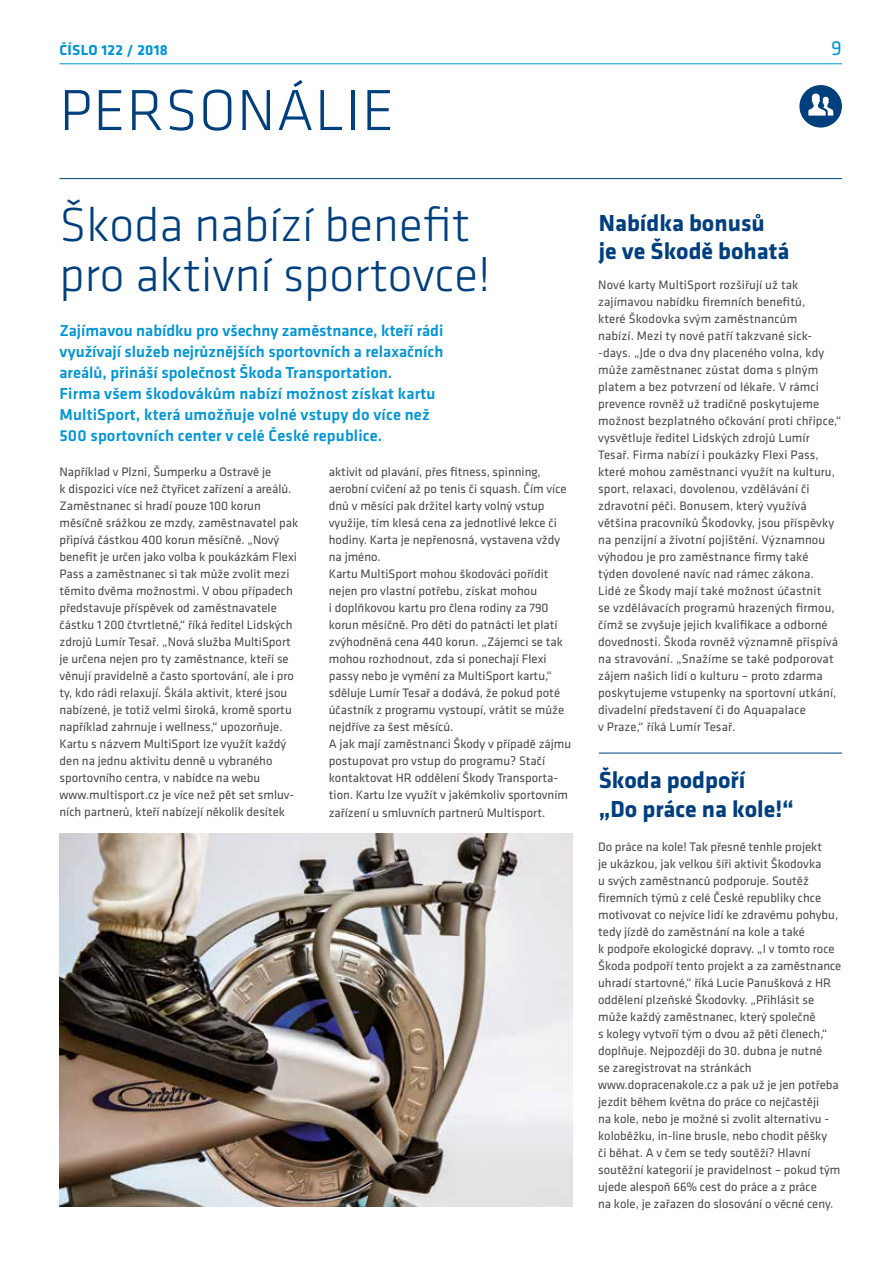
<style>
.page{position:relative;width:893px;height:1263px;background:#fff}
.page>*{position:absolute;margin:0;border:0;box-sizing:border-box;transform-origin:0 0}
.t1{font:300 60px "Klavika";letter-spacing:.02em;color:#003f7e}
.t2{font:300 49.5px/49.5px "Klavika";color:#003f7e}
.t3{font:700 24px/28.8px "Klavika";color:#003f7e}
.t4{font:21px "Klavika";color:#0095d6}
.t5{font:500 16.5px/21px "Klavika";color:#0095d6}
.t6{font:700 15px "Klavika";letter-spacing:.02em;color:#0095d6}
.t7{font:12.75px/17px "Klavika";color:#4a4a49}
</style>
<div class="page">
<hr style="left:60px;top:178px;width:782px;height:1px;background:#003f7e">
<img style="left:60px;top:833px;width:513px;height:374px">
<hr style="left:599px;top:753px;width:243px;height:1px;background:#003f7e">
<svg style="left:799px;top:85px;width:43px;height:43px"></svg>
<hr style="left:60px;top:63px;width:782px;height:1px;background:#0095d6">
<p class="t6" style="left:60px;top:39px;width:110px">ČÍSLO 122 / 2018</p>
<h3 class="t4" style="left:831px;top:35px;width:12px">9</h3>
<h1 class="t1" style="left:60px;top:74px;width:336px">PERSONÁLIE</h1>
<h2 class="t2" style="left:60px;top:200px;width:433px">Škoda nabízí benefit pro aktivní sportovce!</h2>
<p class="t5" style="left:60px;top:319px;width:385px">Zajímavou nabídku pro všechny zaměstnance, kteří rádi využívají služeb nejrůznějších sportovních a relaxačních areálů, přináší společnost Škoda Transportation.<br>Firma všem škodovákům nabízí možnost získat kartu MultiSport, která umožňuje volné vstupy do více než 500 sportovních center v celé České republice.</p>
<p class="t7" style="left:60px;top:463px;width:240px">Například v Plzni, Šumperku a Ostravě je<br>k dispozici více než čtyřicet zařízení a areálů.<br>Zaměstnanec si hradí pouze 100 korun měsíčně srážkou ze mzdy, zaměstnavatel pak připívá částkou 400 korun měsíčně. „Nový benefit je určen jako volba k poukázkám Flexi Pass a zaměstnanec si tak může zvolit mezi těmito dvěma možnostmi. V obou případech představuje příspěvek od zaměstnavatele částku 1 200 čtvrtletně,“ říká ředitel Lidských zdrojů Lumír Tesař. „Nová služba MultiSport je určena nejen pro ty zaměstnance, kteří se věnují pravidelně a často sportování, ale i pro ty, kdo rádi relaxují. Škála aktivit, které jsou nabízené, je totiž velmi široká, kromě sportu například zahrnuje i wellness,“ upozorňuje.<br>Kartu s názvem MultiSport lze využít každý den na jednu aktivitu denně u vybraného sportovního centra, v nabídce na webu www.multisport.cz je více než pět set smluv&shy;ních partnerů, kteří nabízejí několik desítek</p>
<p class="t7" style="left:329px;top:463px;width:244px">aktivit od plavání, přes fitness, spinning, aerobní cvičení až po tenis či squash. Čím více dnů v měsíci pak držitel karty volný vstup využije, tím klesá cena za jednotlivé lekce či hodiny. Karta je nepřenosná, vystavena vždy na jméno.<br>Kartu MultiSport mohou škodováci pořídit nejen pro vlastní potřebu, získat mohou<br>i doplňkovou kartu pro člena rodiny za 790 korun měsíčně. Pro děti do patnácti let platí zvýhodněná cena 440 korun. „Zájemci se tak mohou rozhodnout, zda si ponechají Flexi passy nebo je vymění za MultiSport kartu,“ sděluje Lumír Tesař a dodává, že pokud poté účastník z programu vystoupí, vrátit se může nejdříve za šest měsíců.<br>A jak mají zaměstnanci Škody v případě zájmu postupovat pro vstup do programu? Stačí kontaktovat HR oddělení Škody Transporta&shy;tion. Kartu lze využít v jakémkoliv sportovním zařízení u smluvních partnerů Multisport.</p>
<h3 class="t3" style="left:599px;top:207px;width:192px">Nabídka bonusů<br>je ve Škodě bohatá</h3>
<p class="t7" style="left:598px;top:276px;width:245px">Nové karty MultiSport rozšiřují už tak zajímavou nabídku firemních benefitů,<br>které Škodovka svým zaměstnancům<br>nabízí. Mezi ty nové patří takzvané sick--days. „Jde o dva dny placeného volna, kdy může zaměstnanec zůstat doma s plným platem a bez potvrzení od lékaře. V rámci prevence rovněž už tradičně poskytujeme možnost bezplatného očkování proti chřipce,“ vysvětluje ředitel Lidských zdrojů Lumír Tesař. Firma nabízí i poukázky Flexi Pass, které mohou zaměstnanci využít na kulturu, sport, relaxaci, dovolenou, vzdělávání či zdravotní péči. Bonusem, který využívá většina pracovníků Škodovky, jsou příspěvky na penzijní a životní pojištění. Významnou výhodou je pro zaměstnance firmy také týden dovolené navíc nad rámec zákona.<br>Lidé ze Škody mají také možnost účastnit<br>se vzdělávacích programů hrazených firmou, čímž se zvyšuje jejich kvalifikace a odborné dovednosti. Škoda rovněž významně přispívá na stravování. „Snažíme se také podporovat zájem našich lidí o kulturu – proto zdarma poskytujeme vstupenky na sportovní utkání, divadelní představení či do Aquapalace<br>v Praze,“ říká Lumír Tesař.</p>
<h3 class="t3" style="left:599px;top:764px;width:196px">Škoda podpoří<br>„Do práce na kole!“</h3>
<p class="t7" style="left:598px;top:837px;width:245px">Do práce na kole! Tak přesně tenhle projekt<br>je ukázkou, jak velkou šíři aktivit Škodovka<br>u svých zaměstnanců podporuje. Soutěž firemních týmů z celé České republiky chce motivovat co nejvíce lidí ke zdravému pohybu, tedy jízdě do zaměstnání na kole a také<br>k podpoře ekologické dopravy. „I v tomto roce Škoda podpoří tento projekt a za zaměstnance uhradí startovné,“ říká Lucie Panušková z HR oddělení plzeňské Škodovky. „Přihlásit se může každý zaměstnanec, který společně<br>s kolegy vytvoří tým o dvou až pěti členech,“ doplňuje. Nejpozději do 30. dubna je nutné<br>se zaregistrovat na stránkách www.dopracenakole.cz a pak už je jen potřeba jezdit během května do práce co nejčastěji<br>na kole, nebo je možné si zvolit alternativu - koloběžku, in-line brusle, nebo chodit pěšky<br>či běhat. A v čem se tedy soutěží? Hlavní soutěžní kategorií je pravidelnost – pokud tým ujede alespoň 66% cest do práce a z práce<br>na kole, je zařazen do slosování o věcné ceny.</p>
</div>
